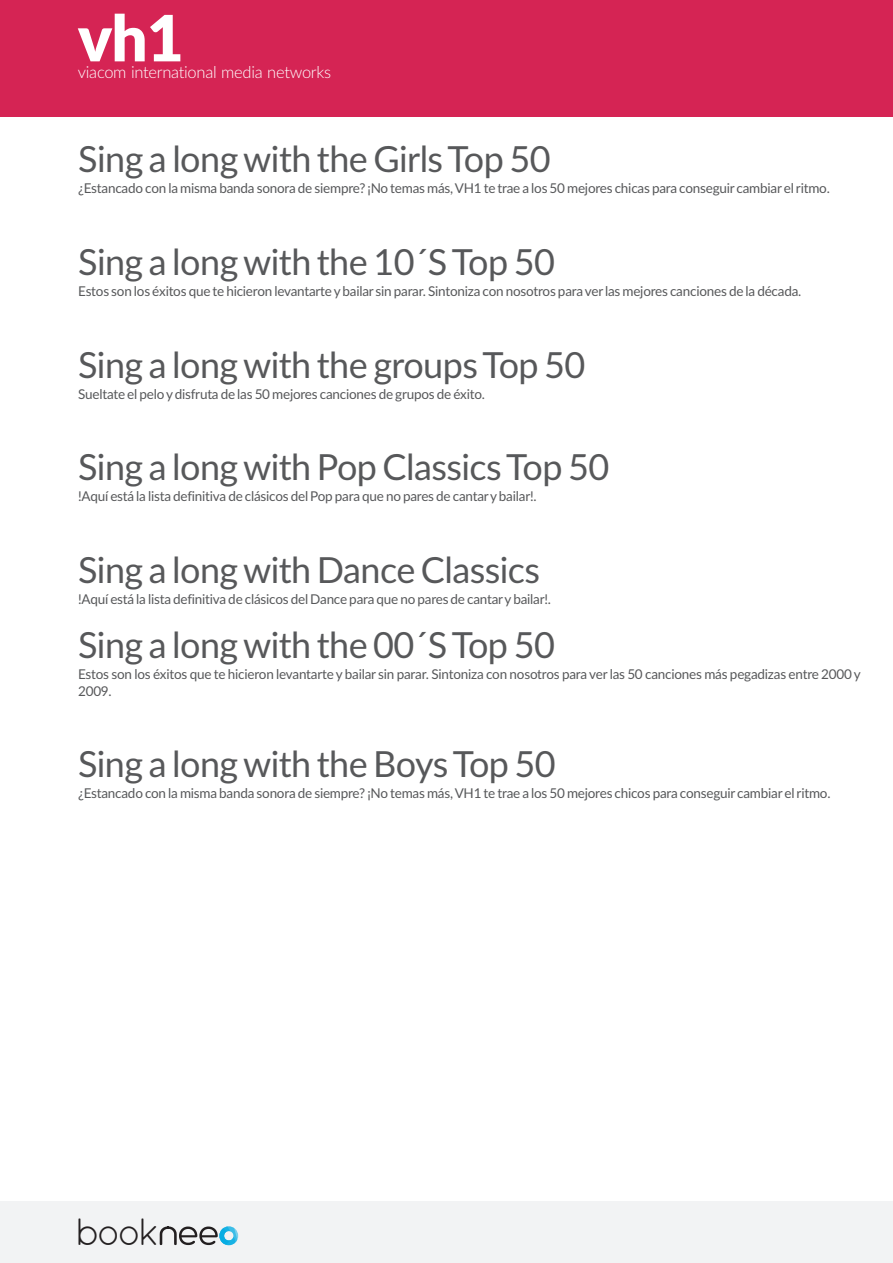
<style>
.page{position:relative;width:893px;height:1263px;background:#fff}
.page>*{position:absolute;margin:0;border:0;box-sizing:border-box;transform-origin:0 0}
.t1{font:900 63.75px "Lato";color:#fff}
.t2{font:37.95px "Quicksand";color:#231f20}
.t3{font:36px "Lato";letter-spacing:-.015em;color:#57585a}
.t4{font:300 16.5px "Lato";letter-spacing:-.015em;color:#fff}
.t5{font:13.5px/16.2px "Lato";letter-spacing:-.015em;color:#57585a}
</style>
<div class="page">
<div style="left:0;top:0;width:893px;height:117px;background:#d52454"></div>
<div style="left:0;top:1201px;width:893px;height:62px;background:#f2f3f4"></div>
<svg style="left:160px;top:1226px;width:78px;height:19px"></svg>
<h1 class="t1" style="left:78px;top:10px;width:107px">vh1</h1>
<p class="t4" style="left:78px;top:64px;width:255px">viacom international media networks</p>
<h3 class="t3" style="left:78px;top:143px;width:474px">Sing a long with the Girls Top 50</h3>
<p class="t5" style="left:78px;top:181px;width:753px">¿Estancado con la misma banda sonora de siempre? ¡No temas más, VH1 te trae a los 50 mejores chicas para conseguir cambiar el ritmo.</p>
<h3 class="t3" style="left:78px;top:246px;width:478px">Sing a long with the 10´S Top 50</h3>
<p class="t5" style="left:78px;top:284px;width:725px">Estos son los éxitos que te hicieron levantarte ybailar sin parar. Sintoniza con nosotros para verlas mejores canciones de la década.</p>
<h3 class="t3" style="left:78px;top:349px;width:509px">Sing a long with the groups Top 50</h3>
<p class="t5" style="left:78px;top:386px;width:408px">Sueltate el pelo ydisfruta de las 50 mejores canciones de grupos de éxito.</p>
<h3 class="t3" style="left:78px;top:451px;width:533px">Sing a long with Pop Classics Top 50</h3>
<p class="t5" style="left:78px;top:489px;width:460px">!Aquí está la lista definitiva de clásicos del Pop para que no pares de cantarybailar!.</p>
<h3 class="t3" style="left:78px;top:554px;width:463px">Sing a long with Dance Classics</h3>
<p class="t5" style="left:78px;top:592px;width:474px">!Aquí está la lista definitiva de clásicos del Dance para que no pares de cantarybailar!.</p>
<h3 class="t3" style="left:78px;top:629px;width:478px">Sing a long with the 00´S Top 50</h3>
<p class="t5" style="left:78px;top:667px;width:784px">Estos son los éxitos que te hicieron levantarte y bailar sin parar. Sintoniza con nosotros para ver las 50 canciones más pegadizas entre 2000 y<br>2009.</p>
<h3 class="t3" style="left:78px;top:748px;width:479px">Sing a long with the Boys Top 50</h3>
<p class="t5" style="left:78px;top:786px;width:754px">¿Estancado con la misma banda sonora de siempre? ¡No temas más, VH1 te trae a los 50 mejores chicos para conseguir cambiar el ritmo.</p>
<h2 class="t2" style="left:75px;top:1218px;width:86px">book</h2>
</div>
